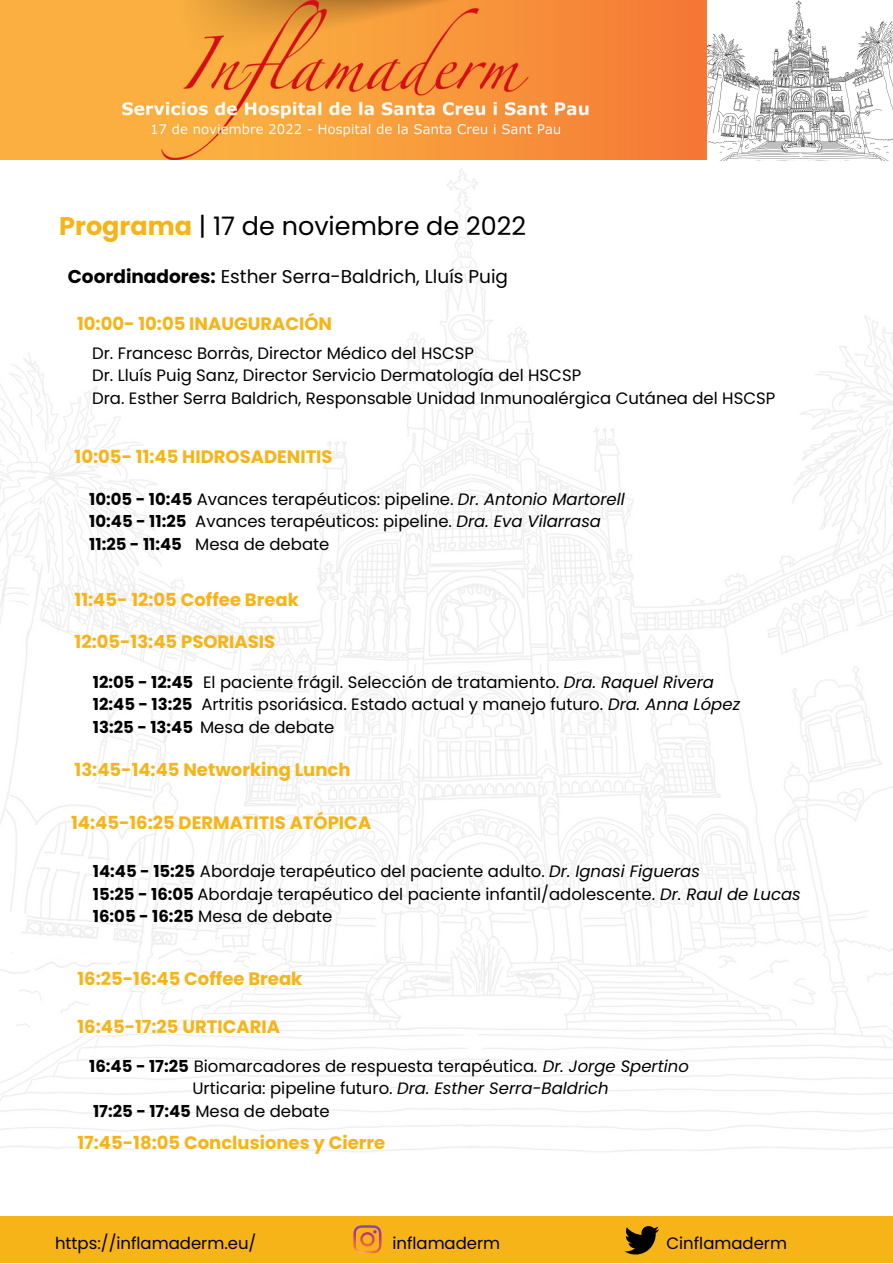
<style>
.page{position:relative;width:893px;height:1264px;background:#fff}
.page>*{position:absolute;margin:0;border:0;box-sizing:border-box;transform-origin:0 0}
.t1{font:25.5px "Poppins";color:#000}
.t2{font:18.45px "Poppins";color:#000}
.t3{font:700 18px "Poppins";color:#f7b418}
.t4{font:16.5px/22.5px "Poppins";color:#000}
.s1{font-weight:700;color:#f7b418}
.s2{font-weight:700}
.s3{font-style:italic}
</style>
<div class="page">
<div style="left:0;top:1216px;width:892px;height:46px;background:#f7b418"></div>
<img style="left:0;top:0;width:892px;height:1152px">
<svg style="left:353px;top:1225px;width:28px;height:28px"></svg>
<svg style="left:624px;top:1226px;width:35px;height:28px"></svg>
<h1 class="t1" style="left:59px;top:208px;width:468px"><span class="s1">Programa</span> | 17 de noviembre de 2022</h1>
<p class="t2" style="left:68px;top:263px;width:442px"><span class="s2">Coordinadores:</span> Esther Serra-Baldrich, Lluís Puig</p>
<p class="t3" style="left:77px;top:311px;width:256px">10:00- 10:05 INAUGURACIÓN</p>
<p class="t4" style="left:92px;top:341px;width:684px">Dr. Francesc Borràs, Director Médico del HSCSP<br>Dr. Lluís Puig Sanz, Director Servicio Dermatología del HSCSP<br>Dra. Esther Serra Baldrich, Responsable Unidad Inmunoalérgica Cutánea del HSCSP</p>
<p class="t3" style="left:75px;top:444px;width:259px">10:05- 11:45 HIDROSADENITIS</p>
<p class="t4" style="left:89px;top:487px;width:537px"><span class="s2">10:05 - 10:45</span> Avances terapéuticos: pipeline. <span class="s3">Dr. Antonio Martorell<br></span><span class="s2">10:45 - 11:25</span> Avances terapéuticos: pipeline. <span class="s3">Dra. Eva Vilarrasa<br></span><span class="s2">11:25 - 11:45</span> Mesa de debate</p>
<p class="t3" style="left:75px;top:587px;width:226px">11:45- 12:05 Coffee Break</p>
<p class="t3" style="left:75px;top:629px;width:202px">12:05-13:45 PSORIASIS</p>
<p class="t4" style="left:93px;top:671px;width:648px"><span class="s2">12:05 - 12:45</span> El paciente frágil. Selección de tratamiento. <span class="s3">Dra. Raquel Rivera<br></span><span class="s2">12:45 - 13:25</span> Artritis psoriásica. Estado actual y manejo futuro. <span class="s3">Dra. Anna López<br></span><span class="s2">13:25 - 13:45</span> Mesa de debate</p>
<p class="t3" style="left:75px;top:756px;width:277px">13:45-14:45 Networking Lunch</p>
<p class="t3" style="left:71px;top:809px;width:301px">14:45-16:25 DERMATITIS ATÓPICA</p>
<p class="t4" style="left:93px;top:860px;width:709px"><span class="s2">14:45 - 15:25</span> Abordaje terapéutico del paciente adulto. <span class="s3">Dr. Ignasi Figueras<br></span><span class="s2">15:25 - 16:05</span> Abordaje terapéutico del paciente infantil/adolescente. <span class="s3">Dr. Raul de Lucas<br></span><span class="s2">16:05 - 16:25</span> Mesa de debate</p>
<p class="t3" style="left:77px;top:965px;width:226px">16:25-16:45 Coffee Break</p>
<p class="t3" style="left:77px;top:1013px;width:204px">16:45-17:25 URTICARIA</p>
<p class="t4" style="left:89px;top:1054px;width:601px"><span class="s2">16:45 - 17:25</span> Biomarcadores de respuesta terapéutica<span class="s3">. Dr. Jorge Spertino</span></p>
<p class="t4" style="left:192px;top:1076px;width:418px">Urticaria: pipeline futuro. <span class="s3">Dra. Esther Serra-Baldrich</span></p>
<p class="t4" style="left:93px;top:1099px;width:238px"><span class="s2">17:25 - 17:45</span> Mesa de debate</p>
<p class="t3" style="left:77px;top:1130px;width:309px">17:45-18:05 Conclusiones y Cierre</p>
<p class="t4" style="left:55px;top:1231px;width:203px">https://inflamaderm.eu/</p>
<p class="t4" style="left:392px;top:1231px;width:109px">inflamaderm</p>
<p class="t4" style="left:666px;top:1231px;width:122px">Cinflamaderm</p>
</div>
